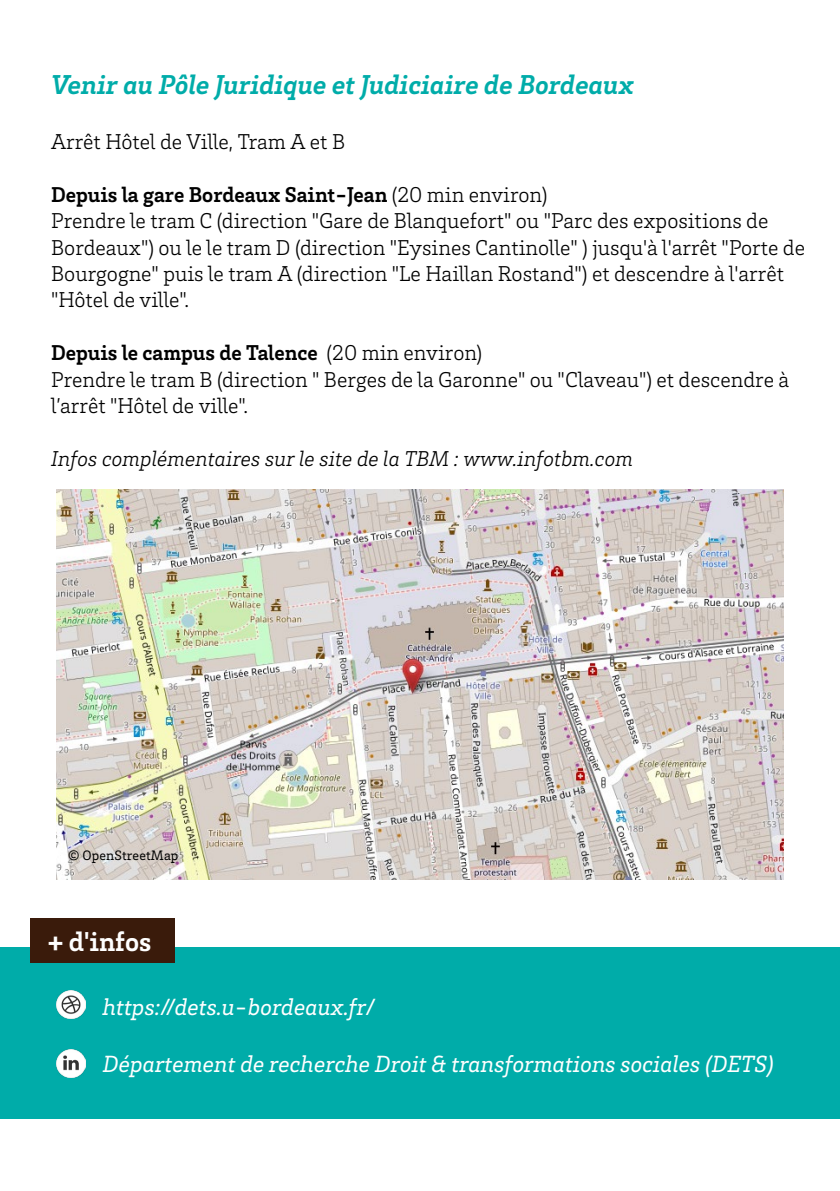
<style>
.page{position:relative;width:840px;height:1191px;background:#fff}
.page>*{position:absolute;margin:0;border:0;box-sizing:border-box;transform-origin:0 0}
.t1{font:italic 700 28px "Brix Slab";color:#00aca9}
.t2{font:700 28px "Brix Slab";color:#fff}
.t3{font:italic 24px "Brix Slab";color:#fff}
.t4{font:300 22px/26.4px "Brix Slab";color:#000}
.t5{font:italic 300 22px "Brix Slab";color:#000}
.t6{font:14px "Brix Slab";letter-spacing:.01em;color:#000}
.s1{font-weight:700}
</style>
<div class="page">
<img style="left:57px;top:490px;width:725px;height:389px">
<div style="left:0;top:947px;width:839px;height:172px;background:#00aca9"></div>
<img style="left:57px;top:1049px;width:28px;height:28px">
<img style="left:57px;top:990px;width:28px;height:28px">
<div style="left:31px;top:918px;width:144px;height:44px;background:#3a1b0b"></div>
<p class="t1" style="left:51px;top:66px;width:584px">Venir au Pôle Juridique et Judiciaire de Bordeaux</p>
<p class="t4" style="left:51px;top:128px;width:295px">Arrêt Hôtel de Ville, Tram A et B</p>
<p class="t4" style="left:51px;top:180px;width:755px"><span class="s1">Depuis la gare Bordeaux Saint-Jean</span> (20 min environ)<br>Prendre le tram C (direction "Gare de Blanquefort" ou "Parc des expositions de Bordeaux") ou le le tram D (direction "Eysines Cantinolle" ) jusqu'à l'arrêt "Porte de Bourgogne" puis le tram A (direction "Le Haillan Rostand") et descendre à l'arrêt "Hôtel de ville".</p>
<p class="t4" style="left:51px;top:339px;width:739px"><span class="s1">Depuis le campus de Talence</span> (20 min environ)<br>Prendre le tram B (direction " Berges de la Garonne" ou "Claveau") et descendre à l’arrêt "Hôtel de ville".</p>
<p class="t5" style="left:51px;top:444px;width:583px">Infos complémentaires sur le site de la TBM : www.infotbm.com</p>
<p class="t6" style="left:68px;top:846px;width:112px">© OpenStreetMap</p>
<p class="t2" style="left:48px;top:922px;width:105px">+ d'infos</p>
<p class="t3" style="left:103px;top:990px;width:273px">https://dets.u-bordeaux.fr/</p>
<p class="t3" style="left:103px;top:1048px;width:672px">Département de recherche Droit &amp; transformations sociales (DETS)</p>
</div>
